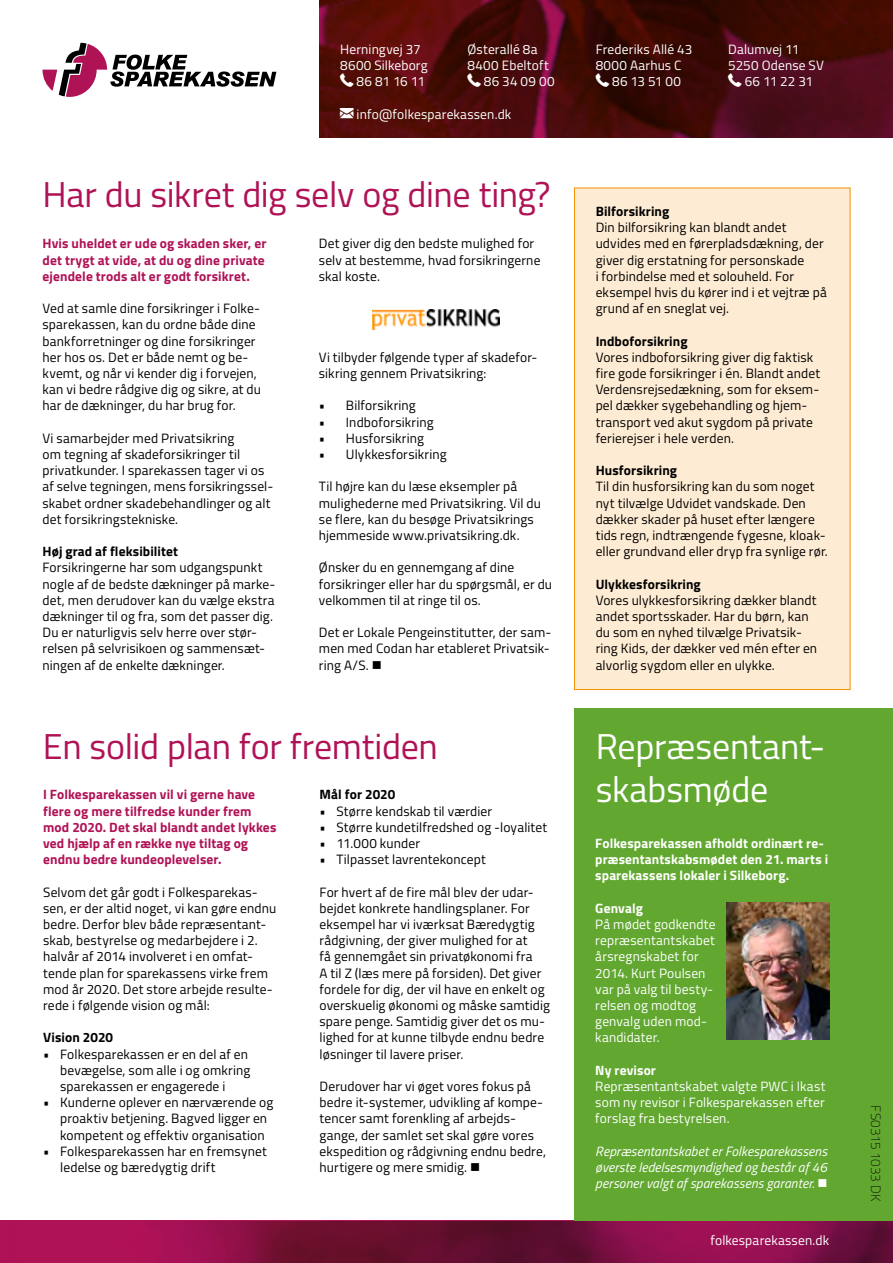
<style>
.page{position:relative;width:893px;height:1263px;background:#fff}
.page>*{position:absolute;margin:0;border:0;box-sizing:border-box;transform-origin:0 0}
.t1{font:36px "Titillium";letter-spacing:-.01em;color:#b01256}
.t2{font:36px/43.2px "Titillium";letter-spacing:-.005em;color:#fff}
.t3{font:13.5px/16.2px "Titillium";letter-spacing:.01em;color:#000}
.t4{font:13.5px/16.2px "Titillium";letter-spacing:.01em;color:#fff}
.t5{font:700 13.5px/16.2px "Titillium";letter-spacing:.01em;color:#b01256;text-align:justify}
.t6{font:700 13.5px/16.2px "Titillium";letter-spacing:.01em;color:#fff}
.t7{font:italic 13.5px/16.2px "Titillium";letter-spacing:.01em;color:#fff;text-align:justify}
.t8{font:700 13.5px "Titillium";letter-spacing:.01em;color:#000}
.t9{font:100 13.5px "Titillium";letter-spacing:-.01em;color:#000}
</style>
<div class="page">
<svg style="left:0;top:1220px;width:893px;height:43px;background:#831042"></svg>
<svg style="left:319px;top:0;width:574px;height:42px;background:#470b06"></svg>
<svg style="left:319px;top:42px;width:574px;height:96px;background:#4a0b0e"></svg>
<svg style="left:43px;top:43px;width:233px;height:54px"></svg>
<div style="left:574px;top:708px;width:319px;height:512px;background:#62a830"></div>
<div style="left:574px;top:188px;width:276px;height:502px;background:#feebd3;border:1px solid #f39200"></div>
<img style="left:372px;top:310px;width:128px;height:19px">
<img style="left:726px;top:902px;width:103px;height:138px">
<svg style="left:340px;top:74px;width:14px;height:13px"></svg>
<svg style="left:728px;top:74px;width:14px;height:13px"></svg>
<svg style="left:467px;top:74px;width:14px;height:13px"></svg>
<svg style="left:596px;top:74px;width:13px;height:13px"></svg>
<svg style="left:340px;top:108px;width:14px;height:10px"></svg>
<p class="t4" style="left:340px;top:41px;width:82px">Herningvej 37</p>
<p class="t4" style="left:340px;top:57px;width:89px">8600 Silkeborg</p>
<p class="t4" style="left:357px;top:73px;width:70px">86 81 16 11</p>
<p class="t4" style="left:467px;top:41px;width:72px">Østerallé 8a</p>
<p class="t4" style="left:467px;top:57px;width:83px">8400 Ebeltoft</p>
<p class="t4" style="left:484px;top:73px;width:72px">86 34 09 00</p>
<p class="t4" style="left:357px;top:105px;width:156px">info@folkesparekassen.dk</p>
<h1 class="t1" style="left:43px;top:168px;width:510px">Har du sikret dig selv og dine ting?</h1>
<p class="t5" style="left:43px;top:235px;width:225px">Hvis uheldet er ude og skaden sker, er det trygt at vide, at du og dine private ejendele trods alt er godt forsikret.</p>
<p class="t3" style="left:43px;top:300px;width:220px">Ved at samle dine forsikringer i Folke&shy;sparekassen, kan du ordne både dine bankforretninger og dine forsikringer her hos os. Det er både nemt og be&shy;kvemt, og når vi kender dig i forvejen, kan vi bedre rådgive dig og sikre, at du har de dækninger, du har brug for.</p>
<p class="t3" style="left:43px;top:429px;width:232px">Vi samarbejder med Privatsikring<br>om tegning af skadeforsikringer til privatkunder. I sparekassen tager vi os af selve tegningen, mens forsikringssel&shy;skabet ordner skadebehandlinger og alt det forsikringstekniske.</p>
<p class="t8" style="left:43px;top:541px;width:137px">Høj grad af fleksibilitet</p>
<p class="t3" style="left:43px;top:559px;width:234px">Forsikringerne har som udgangspunkt nogle af de bedste dækninger på marke&shy;det, men derudover kan du vælge ekstra dækninger til og fra, som det passer dig.<br>Du er naturligvis selv herre over stør&shy;relsen på selvrisikoen og sammensæt&shy;ningen af de enkelte dækninger.</p>
<p class="t3" style="left:319px;top:235px;width:223px">Det giver dig den bedste mulighed for selv at bestemme, hvad forsikringerne skal koste.</p>
<p class="t3" style="left:319px;top:348px;width:220px">Vi tilbyder følgende typer af skadefor&shy;sikring gennem Privatsikring:</p>
<p class="t3" style="left:319px;top:397px;width:98px">• Bilforsikring</p>
<p class="t3" style="left:319px;top:413px;width:116px">• Indboforsikring</p>
<p class="t3" style="left:319px;top:429px;width:107px">• Husforsikring</p>
<p class="t3" style="left:319px;top:446px;width:129px">• Ulykkesforsikring</p>
<p class="t3" style="left:319px;top:478px;width:224px">Til højre kan du læse eksempler på mulighederne med Privatsikring. Vil du se flere, kan du besøge Privatsikrings hjemmeside www.privatsikring.dk.</p>
<p class="t3" style="left:319px;top:559px;width:235px">Ønsker du en gennemgang af dine forsikringer eller har du spørgsmål, er du velkommen til at ringe til os.</p>
<p class="t3" style="left:319px;top:624px;width:234px;text-align:justify">Det er Lokale Pengeinstitutter, der sam&shy;men med Codan har etableret Privatsik&shy;ring A/S. ■</p>
<h1 class="t1" style="left:43px;top:720px;width:397px">En solid plan for fremtiden</h1>
<p class="t5" style="left:43px;top:786px;width:235px;text-align:left">I Folkesparekassen vil vi gerne have flere og mere tilfredse kunder frem mod 2020. Det skal blandt andet lykkes ved hjælp af en række nye tiltag og endnu bedre kundeoplevelser.</p>
<p class="t3" style="left:43px;top:883px;width:235px">Selvom det går godt i Folkesparekas&shy;sen, er der altid noget, vi kan gøre endnu bedre. Derfor blev både repræsentant&shy;skab, bestyrelse og medarbejdere i 2. halvår af 2014 involveret i en omfat&shy;tende plan for sparekassens virke frem mod år 2020. Det store arbejde resulte&shy;rede i følgende vision og mål:</p>
<p class="t8" style="left:43px;top:1027px;width:72px">Vision 2020</p>
<p class="t3" style="left:60px;top:1045px;width:192px;text-indent:-17px">• Folkesparekassen er en del af en bevægelse, som alle i og omkring sparekassen er engagerede i</p>
<p class="t3" style="left:60px;top:1094px;width:215px;text-indent:-17px">• Kunderne oplever en nærværende og proaktiv betjening. Bagved ligger en kompetent og effektiv organisation</p>
<p class="t3" style="left:60px;top:1142px;width:208px;text-indent:-17px">• Folkesparekassen har en fremsynet ledelse og bæredygtig drift</p>
<p class="t8" style="left:320px;top:784px;width:77px">Mål for 2020</p>
<p class="t3" style="left:320px;top:802px;width:174px">• Større kendskab til værdier</p>
<p class="t3" style="left:320px;top:818px;width:229px">• Større kundetilfredshed og -loyalitet</p>
<p class="t3" style="left:320px;top:834px;width:102px">• 11.000 kunder</p>
<p class="t3" style="left:320px;top:851px;width:168px">• Tilpasset lavrentekoncept</p>
<p class="t3" style="left:320px;top:883px;width:232px">For hvert af de fire mål blev der udar&shy;bejdet konkrete handlingsplaner. For eksempel har vi iværksat Bæredygtig rådgivning, der giver mulighed for at<br>få gennemgået sin privatøkonomi fra<br>A til Z (læs mere på forsiden). Det giver fordele for dig, der vil have en enkelt og overskuelig økonomi og måske samtidig spare penge. Samtidig giver det os mu&shy;lighed for at kunne tilbyde endnu bedre løsninger til lavere priser.</p>
<p class="t3" style="left:320px;top:1077px;width:228px">Derudover har vi øget vores fokus på bedre it-systemer, udvikling af kompe&shy;tencer samt forenkling af arbejds&shy;gange, der samlet set skal gøre vores ekspedition og rådgivning endnu bedre, hurtigere og mere smidig. ■</p>
<p class="t4" style="left:596px;top:41px;width:98px">Frederiks Allé 43</p>
<p class="t4" style="left:596px;top:57px;width:87px">8000 Aarhus C</p>
<p class="t4" style="left:612px;top:73px;width:70px">86 13 51 00</p>
<p class="t4" style="left:728px;top:41px;width:73px">Dalumvej 11</p>
<p class="t4" style="left:728px;top:57px;width:97px">5250 Odense SV</p>
<p class="t4" style="left:745px;top:73px;width:70px">66 11 22 31</p>
<p class="t8" style="left:596px;top:201px;width:75px">Bilforsikring</p>
<p class="t3" style="left:596px;top:219px;width:233px">Din bilforsikring kan blandt andet udvides med en førerpladsdækning, der giver dig erstatning for personskade<br>i forbindelse med et solouheld. For eksempel hvis du kører ind i et vejtræ på grund af en sneglat vej.</p>
<p class="t8" style="left:596px;top:331px;width:93px">Indboforsikring</p>
<p class="t3" style="left:596px;top:348px;width:226px">Vores indboforsikring giver dig faktisk fire gode forsikringer i én. Blandt andet Verdensrejsedækning, som for eksem&shy;pel dækker sygebehandling og hjem&shy;transport ved akut sygdom på private ferierejser i hele verden.</p>
<p class="t8" style="left:596px;top:460px;width:83px">Husforsikring</p>
<p class="t3" style="left:596px;top:478px;width:234px">Til din husforsikring kan du som noget nyt tilvælge Udvidet vandskade. Den dækker skader på huset efter længere tids regn, indtrængende fygesne, kloak&shy;eller grundvand eller dryp fra synlige rør.</p>
<p class="t8" style="left:596px;top:574px;width:107px">Ulykkesforsikring</p>
<p class="t3" style="left:596px;top:591px;width:223px">Vores ulykkesforsikring dækker blandt andet sportsskader. Har du børn, kan du som en nyhed tilvælge Privatsik&shy;ring Kids, der dækker ved mén efter en alvorlig sygdom eller en ulykke.</p>
<h1 class="t2" style="left:596px;top:723px;width:231px">Repræsentant&shy;skabsmøde</h1>
<p class="t6" style="left:595px;top:834px;width:234px">Folkesparekassen afholdt ordinært re&shy;præsentantskabsmødet den 21. marts i sparekassens lokaler i Silkeborg.</p>
<p class="t6" style="left:595px;top:899px;width:49px">Genvalg</p>
<p class="t4" style="left:595px;top:915px;width:122px">På mødet godkendte repræsentantskabet årsregnskabet for<br>2014. Kurt Poulsen var på valg til besty&shy;relsen og modtog genvalg uden mod&shy;kandidater.</p>
<p class="t6" style="left:595px;top:1061px;width:62px">Ny revisor</p>
<p class="t4" style="left:595px;top:1077px;width:232px;text-align:justify">Repræsentantskabet valgte PWC i Ikast som ny revisor i Folkesparekassen efter forslag fra bestyrelsen.</p>
<p class="t7" style="left:595px;top:1142px;width:234px">Repræsentantskabet er Folkesparekassens øverste ledelsesmyndighed og består af 46 personer valgt af sparekassens garanter. ■</p>
<p class="t4" style="left:710px;top:1232px;width:120px">folkesparekassen.dk</p>
<p class="t9" style="left:885px;top:1105px;width:98px;rotate:90deg">FS0315 1033 DK</p>
</div>
